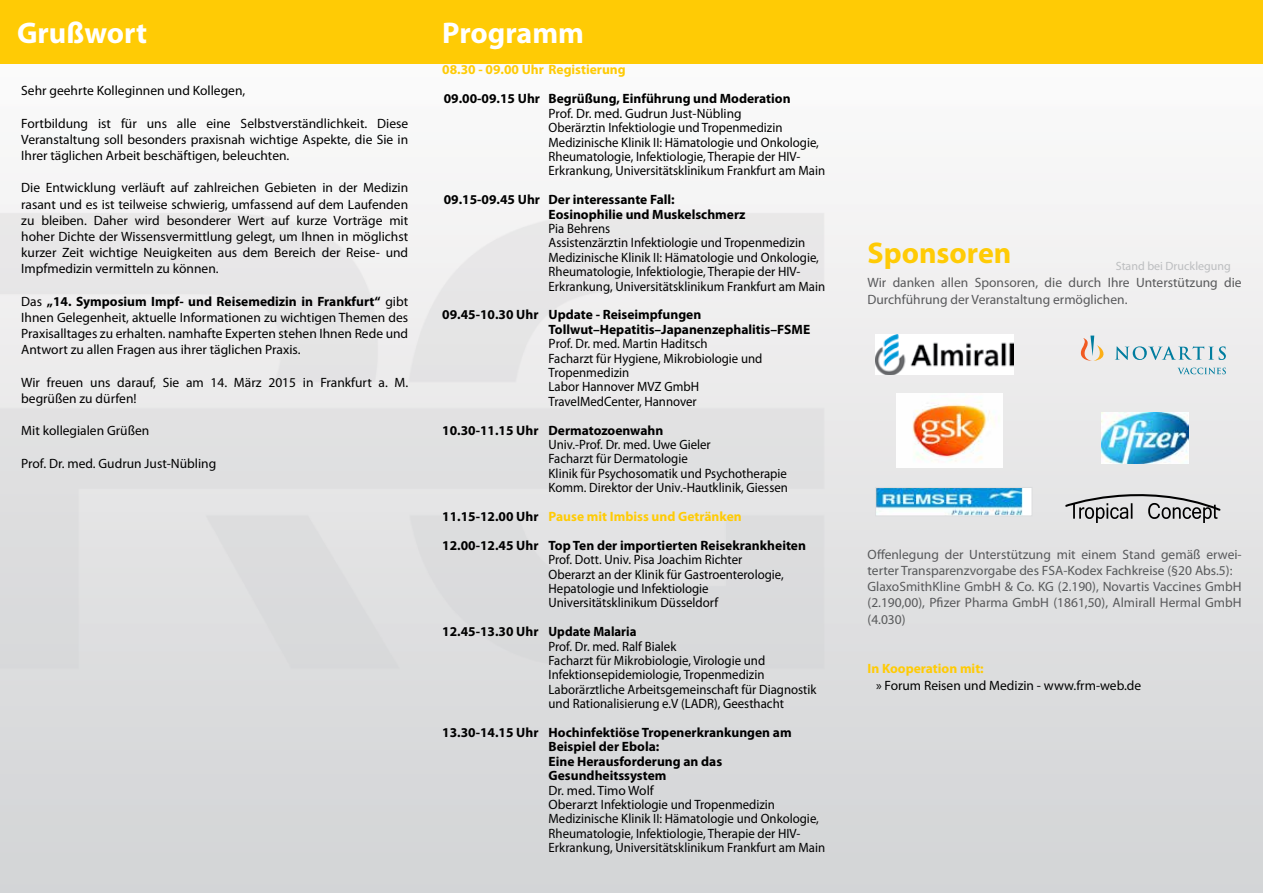
<style>
.page{position:relative;width:1263px;height:893px;background:#fff}
.page>*{position:absolute;margin:0;border:0;box-sizing:border-box;transform-origin:0 0}
.t1{font:700 30px "Myriad Pro";color:#fff}
.t2{font:700 30px "Myriad Pro";color:#ffcb05}
.t3{font:13.5px/14.4px "Myriad Pro";color:#000}
.t4{font:13.5px/14.4px "Myriad Pro";color:#000;scale:.95 1}
.t5{font:700 13.5px/14.4px "Myriad Pro";color:#000}
.t6{font:13.5px/16.2px "Myriad Pro";color:#58595b}
.t7{font:700 13.5px "Myriad Pro";color:#ffcb05}
.t8{font:12px "Myriad Pro";color:#bcbec0}
.s1{color:#ffcb05}
.s2{font-weight:700}
</style>
<div class="page">
<img style="left:0;top:204px;width:1263px;height:689px">
<div style="left:0;top:0;width:1263px;height:64px;background:#ffcb05"></div>
<div style="left:875px;top:487px;width:157px;height:29px;background:#fff"></div>
<img style="left:877px;top:489px;width:146px;height:25px">
<div style="left:875px;top:487px;width:157px;height:29px;border:1px solid #dcddde"></div>
<svg style="left:1065px;top:494px;width:155px;height:29px;background:#b4b4b4"></svg>
<img style="left:875px;top:334px;width:138px;height:40px">
<img style="left:896px;top:394px;width:106px;height:74px">
<svg style="left:1177px;top:368px;width:49px;height:6px"></svg>
<svg style="left:1115px;top:346px;width:111px;height:14px;background:#b1d0d9"></svg>
<svg style="left:1081px;top:336px;width:28px;height:25px"></svg>
<img style="left:1101px;top:413px;width:87px;height:50px">
<h1 class="t1" style="left:17px;top:13px;width:132px">Grußwort</h1>
<h1 class="t1" style="left:442px;top:13px;width:143px">Programm</h1>
<p class="t7" style="left:442px;top:61px;width:185px">08.30 - 09.00 Uhr Registierung</p>
<p class="t5" style="left:444px;top:91px;width:348px">09.00-09.15 Uhr Begrüßung, Einführung und Moderation</p>
<p class="t3" style="left:548px;top:106px;width:278px">Prof. Dr. med. Gudrun Just-Nübling<br>Oberärztin Infektiologie und Tropenmedizin Medizinische Klinik II: Hämatologie und Onkologie, Rheumatologie, Infektiologie, Therapie der HIV-Erkrankung, Universitätsklinikum Frankfurt am Main</p>
<p class="t5" style="left:549px;top:192px;width:198px;text-indent:-105px">09.15-09.45 Uhr Der interessante Fall:<br>Eosinophilie und Muskelschmerz</p>
<p class="t4" style="left:549px;top:221px;width:293px">Pia Behrens<br>Assistenzärztin Infektiologie und Tropenmedizin Medizinische Klinik II: Hämatologie und Onkologie, Rheumatologie, Infektiologie, Therapie der HIV-Erkrankung, Universitätsklinikum Frankfurt am Main</p>
<p class="t5" style="left:549px;top:307px;width:263px;text-indent:-106px">09.45-10.30 Uhr Update - Reiseimpfungen<br>Tollwut–Hepatitis–Japanenzephalitis–FSME</p>
<p class="t3" style="left:549px;top:336px;width:215px">Prof. Dr. med. Martin Haditsch<br>Facharzt für Hygiene, Mikrobiologie und<br>Tropenmedizin<br>Labor Hannover MVZ GmbH<br>TravelMedCenter, Hannover</p>
<p class="t5" style="left:442px;top:422px;width:223px">10.30-11.15 Uhr Dermatozoenwahn</p>
<p class="t4" style="left:548px;top:437px;width:253px">Univ.-Prof. Dr. med. Uwe Gieler<br>Facharzt für Dermatologie<br>Klinik für Psychosomatik und Psychotherapie Komm. Direktor der Univ.-Hautklinik, Giessen</p>
<p class="t5" style="left:442px;top:502px;width:365px;line-height:28.8px">11.15-12.00 Uhr <span class="s1">Pause mit Imbiss und Getränken<br></span>12.00-12.45 Uhr Top Ten der importierten Reisekrankheiten</p>
<p class="t4" style="left:548px;top:552px;width:249px">Prof. Dott. Univ. Pisa Joachim Richter Oberarzt an der Klinik für Gastroenterologie, Hepatologie und Infektiologie Universitätsklinikum Düsseldorf</p>
<p class="t5" style="left:442px;top:624px;width:196px">12.45-13.30 Uhr Update Malaria</p>
<p class="t4" style="left:549px;top:639px;width:284px">Prof. Dr. med. Ralf Bialek<br>Facharzt für Mikrobiologie, Virologie und Infektionsepidemiologie, Tropenmedizin Laborärztliche Arbeitsgemeinschaft für Diagnostik und Rationalisierung e.V (LADR), Geesthacht</p>
<p class="t5" style="left:549px;top:725px;width:245px;text-indent:-106px">13.30-14.15 Uhr Hochinfektiöse Tropenerkrankungen am<br>Beispiel der Ebola:<br>Eine Herausforderung an das<br>Gesundheitssystem</p>
<p class="t3" style="left:548px;top:783px;width:278px">Dr. med. Timo Wolf<br>Oberarzt Infektiologie und Tropenmedizin Medizinische Klinik II: Hämatologie und Onkologie, Rheumatologie, Infektiologie, Therapie der HIV-Erkrankung, Universitätsklinikum Frankfurt am Main</p>
<p class="t3" style="left:21px;top:83px;width:226px">Sehr geehrte Kolleginnen und Kollegen,</p>
<p class="t3" style="left:21px;top:115px;width:388px;line-height:16.2px;text-align:justify">Fortbildung ist für uns alle eine Selbstverständlichkeit. Diese Veranstaltung soll besonders praxisnah wichtige Aspekte, die Sie in Ihrer täglichen Arbeit beschäftigen, beleuchten.</p>
<p class="t3" style="left:21px;top:180px;width:388px;line-height:16.2px;text-align:justify">Die Entwicklung verläuft auf zahlreichen Gebieten in der Medizin rasant und es ist teilweise schwierig, umfassend auf dem Laufenden zu bleiben. Daher wird besonderer Wert auf kurze Vorträge mit hoher Dichte der Wissensvermittlung gelegt, um Ihnen in möglichst kurzer Zeit wichtige Neuigkeiten aus dem Bereich der Reise- und Impfmedizin vermitteln zu können.</p>
<p class="t3" style="left:21px;top:293px;width:388px;line-height:16.2px;text-align:justify">Das <span class="s2">„14. Symposium Impf- und Reisemedizin in Frankfurt“</span> gibt Ihnen Gelegenheit, aktuelle Informationen zu wichtigen Themen des Praxisalltages zu erhalten. namhafte Experten stehen Ihnen Rede und Antwort zu allen Fragen aus ihrer täglichen Praxis.</p>
<p class="t3" style="left:21px;top:374px;width:388px;line-height:16.2px">Wir freuen uns darauf, Sie am 14. März 2015 in Frankfurt a. M. begrüßen zu dürfen!</p>
<p class="t3" style="left:21px;top:423px;width:130px">Mit kollegialen Grüßen</p>
<p class="t3" style="left:21px;top:456px;width:197px">Prof. Dr. med. Gudrun Just-Nübling</p>
<h1 class="t2" style="left:867px;top:233px;width:146px">Sponsoren</h1>
<p class="t8" style="left:1116px;top:259px;width:117px">Stand bei Drucklegung</p>
<p class="t6" style="left:867px;top:275px;width:376px">Wir danken allen Sponsoren, die durch Ihre Unterstützung die<br>Durchführung der Veranstaltung ermöglichen.</p>
<p class="t6" style="left:867px;top:546px;width:376px">Offenlegung der Unterstützung mit einem Stand gemäß erwei&shy;terter Transparenzvorgabe des FSA-Kodex Fachkreise (§20 Abs.5):<br>GlaxoSmithKline GmbH &amp; Co. KG (2.190), Novartis Vaccines GmbH (2.190,00), Pfizer Pharma GmbH (1861,50), Almirall Hermal GmbH (4.030)</p>
<p class="t7" style="left:867px;top:660px;width:118px">In Kooperation mit:</p>
<p class="t3" style="left:876px;top:678px;width:267px">» Forum Reisen und Medizin - www.frm-web.de</p>
</div>
